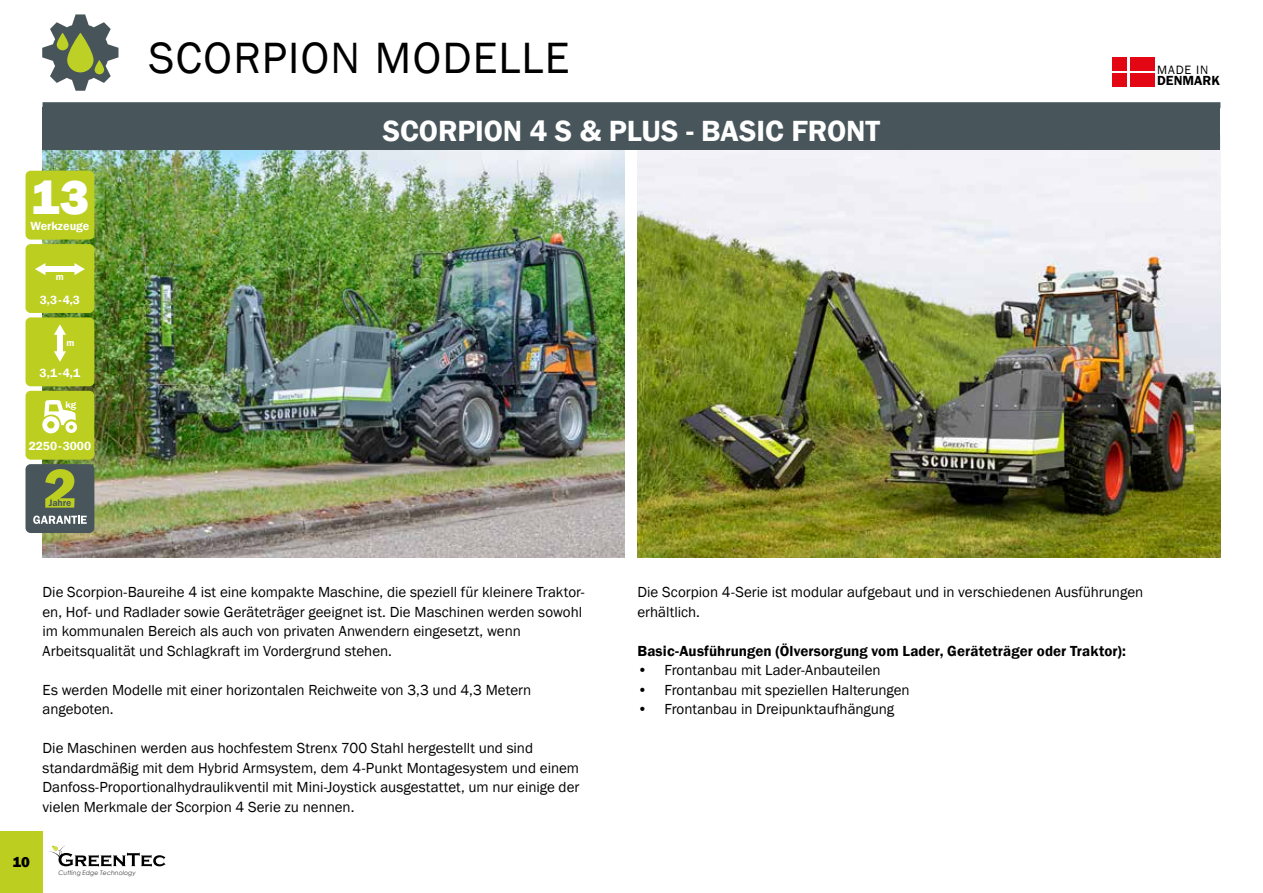
<style>
.page{position:relative;width:1263px;height:893px;background:#fff}
.page>*{position:absolute;margin:0;border:0;box-sizing:border-box;transform-origin:0 0}
.t1{font:800 49.95px "Franklin Gothic";color:#fff}
.t2{font:45px "Franklin Gothic";letter-spacing:.03em;color:#000}
.t3{font:600 30px "Franklin Gothic";letter-spacing:-.005em;color:#fff}
.t4{font:15px/19.5px "Franklin Gothic";color:#000}
.t5{font:600 15px "Franklin Gothic";letter-spacing:.005em;color:#000}
.t6{font:800 15px "Franklin Gothic";color:#000}
.t7{font:600 13.5px "Franklin Gothic";color:#000}
.t8{font:12.45px "Franklin Gothic";letter-spacing:.07em;color:#000}
.t9{font:600 12.15px "Franklin Gothic";color:#fff}
.t10{font:600 9.75px "Franklin Gothic";color:#48565c}
.t11{font:600 9.75px "Franklin Gothic";color:#fff}
.t12{font:italic 6.3px "Century Gothic";color:#3d3c3b}
</style>
<div class="page">
<svg style="left:49px;top:845px;width:116px;height:22px"></svg>
<img style="left:637px;top:150px;width:583px;height:408px">
<img style="left:43px;top:150px;width:582px;height:408px">
<div style="left:43px;top:107px;width:1177px;height:43px;background:#48565c"></div>
<div style="left:1112px;top:57px;width:15px;height:13px;background:#e30613"></div>
<div style="left:1130px;top:57px;width:24px;height:13px;background:#e30613"></div>
<div style="left:1112px;top:73px;width:15px;height:14px;background:#e30613"></div>
<div style="left:1130px;top:73px;width:24px;height:14px;background:#e30613"></div>
<div style="left:43px;top:102px;width:1177px;height:6px;background:#48565c"></div>
<svg style="left:43px;top:15px;width:75px;height:75px"></svg>
<svg style="left:57px;top:33px;width:12px;height:17px"></svg>
<svg style="left:94px;top:60px;width:10px;height:14px"></svg>
<div style="left:26px;top:391px;width:68px;height:69px;background:#bccf21;border-radius:5px"></div>
<svg style="left:44px;top:400px;width:32px;height:25px"></svg>
<div style="left:42px;top:416px;width:17px;height:17px;border:5px solid #fff;border-radius:50%"></div>
<div style="left:66px;top:421px;width:11px;height:12px;border:4px solid #fff;border-radius:50%"></div>
<div style="left:26px;top:171px;width:68px;height:69px;background:#bccf21;border-radius:5px"></div>
<div style="left:26px;top:464px;width:68px;height:69px;background:#48565c;border-radius:5px"></div>
<svg style="left:33px;top:516px;width:54px;height:8px"></svg>
<svg style="left:45px;top:469px;width:30px;height:39px"></svg>
<div style="left:26px;top:244px;width:68px;height:69px;background:#bccf21;border-radius:5px"></div>
<svg style="left:35px;top:263px;width:10px;height:12px"></svg>
<svg style="left:74px;top:263px;width:11px;height:12px"></svg>
<div style="left:44px;top:266px;width:33px;height:6px;background:#fff"></div>
<div style="left:26px;top:317px;width:68px;height:69px;background:#bccf21;border-radius:5px"></div>
<svg style="left:54px;top:351px;width:12px;height:11px"></svg>
<svg style="left:54px;top:324px;width:12px;height:11px"></svg>
<div style="left:57px;top:333px;width:6px;height:20px;background:#fff"></div>
<div style="left:0;top:831px;width:43px;height:62px;background:#bccf21"></div>
<h1 class="t1" style="left:31px;top:165px;width:60px">13</h1>
<p class="t9" style="left:30px;top:219px;width:61px">Werkzeuge</p>
<p class="t11" style="left:56px;top:271px;width:10px">m</p>
<p class="t9" style="left:40px;top:292px;width:42px">3,3-4,3</p>
<p class="t11" style="left:67px;top:337px;width:10px">m</p>
<p class="t9" style="left:40px;top:366px;width:42px">3,1-4,1</p>
<p class="t11" style="left:65px;top:398px;width:12px">kg</p>
<p class="t9" style="left:29px;top:439px;width:64px">2250-3000</p>
<p class="t10" style="left:49px;top:497px;width:24px">Jahre</p>
<h2 class="t2" style="left:149px;top:30px;width:422px">SCORPION MODELLE</h2>
<h3 class="t3" style="left:383px;top:112px;width:499px">SCORPION 4 S &amp; PLUS - BASIC FRONT</h3>
<p class="t8" style="left:1157px;top:62px;width:53px">MADE IN</p>
<p class="t7" style="left:1157px;top:72px;width:64px">DENMARK</p>
<p class="t4" style="left:43px;top:583px;width:543px">Die Scorpion-Baureihe 4 ist eine kompakte Maschine, die speziell für kleinere Traktor&shy;en, Hof- und Radlader sowie Geräteträger geeignet ist. Die Maschinen werden sowohl im kommunalen Bereich als auch von privaten Anwendern eingesetzt, wenn Arbeitsqualität und Schlagkraft im Vordergrund stehen.</p>
<p class="t4" style="left:43px;top:680px;width:490px">Es werden Modelle mit einer horizontalen Reichweite von 3,3 und 4,3 Metern angeboten.</p>
<p class="t4" style="left:43px;top:739px;width:538px">Die Maschinen werden aus hochfestem Strenx 700 Stahl hergestellt und sind standardmäßig mit dem Hybrid Armsystem, dem 4-Punkt Montagesystem und einem Danfoss-Proportionalhydraulikventil mit Mini-Joystick ausgestattet, um nur einige der vielen Merkmale der Scorpion 4 Serie zu nennen.</p>
<p class="t6" style="left:13px;top:852px;width:19px">10</p>
<p class="t12" style="left:58px;top:869px;width:79px">Cutting Edge Technology</p>
<p class="t4" style="left:637px;top:583px;width:507px">Die Scorpion 4-Serie ist modular aufgebaut und in verschiedenen Ausführungen erhältlich.</p>
<p class="t5" style="left:637px;top:642px;width:490px">Basic-Ausführungen (Ölversorgung vom Lader, Geräteträger oder Traktor):</p>
<p class="t4" style="left:637px;top:661px;width:245px">• Frontanbau mit Lader-Anbauteilen</p>
<p class="t4" style="left:637px;top:680px;width:274px">• Frontanbau mit speziellen Halterungen</p>
<p class="t4" style="left:637px;top:700px;width:258px">• Frontanbau in Dreipunktaufhängung</p>
</div>
